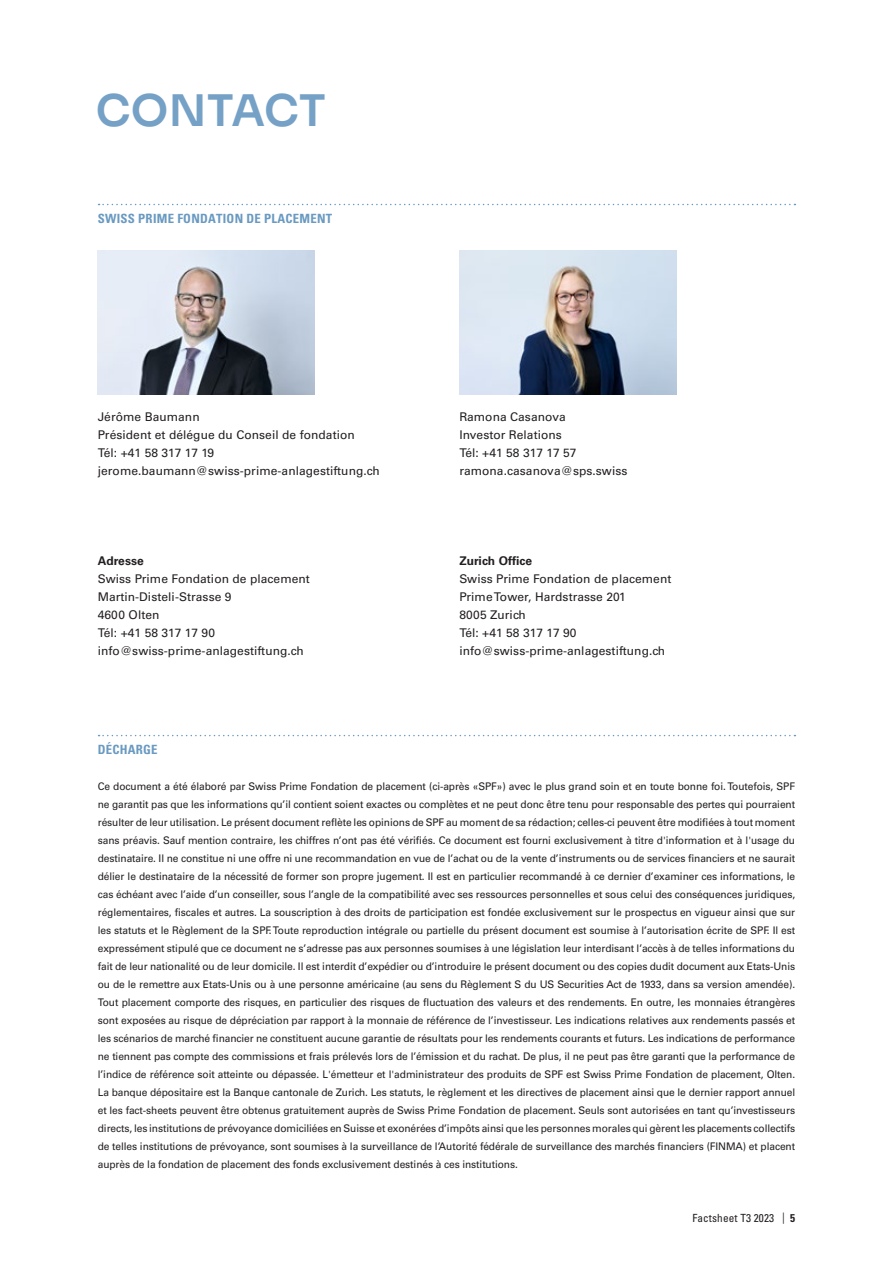
<style>
.page{position:relative;width:893px;height:1263px;background:#fff}
.page>*{position:absolute;margin:0;border:0;box-sizing:border-box;transform-origin:0 0}
.t1{font:600 43.5px "Sora";letter-spacing:.005em;color:#76a1c6}
.t2{font:700 condensed 12.75px "Univers LT Std";letter-spacing:.02em;color:#6a9ac1}
.t3{font:12px "Univers LT Std";letter-spacing:.005em;color:#231f20}
.t4{font:700 12px "Univers LT Std";letter-spacing:.01em;color:#231f20}
.t5{font:condensed 11.25px "Univers LT Std";letter-spacing:.01em;color:#231f20}
.t6{font:10.5px/18px "Univers LT Std";letter-spacing:-.01em;color:#231f20;text-align:justify}
.s1{font-weight:700}
</style>
<div class="page">
<svg style="left:99px;top:204px;width:696px;height:1px"></svg>
<svg style="left:99px;top:735px;width:696px;height:1px"></svg>
<img style="left:98px;top:250px;width:217px;height:145px">
<img style="left:459px;top:250px;width:217px;height:145px">
<h1 class="t1" style="left:96px;top:75px;width:231px">CONTACT</h1>
<p class="t2" style="left:98px;top:211px;width:236px">SWISS PRIME FONDATION DE PLACEMENT</p>
<p class="t3" style="left:98px;top:410px;width:103px">Jérôme Baumann</p>
<p class="t3" style="left:459px;top:410px;width:108px">Ramona Casanova</p>
<p class="t3" style="left:98px;top:428px;width:259px">Président et délégue du Conseil de fondation</p>
<p class="t3" style="left:459px;top:428px;width:104px">Investor Relations</p>
<p class="t3" style="left:98px;top:446px;width:118px">Tél: +41 58 317 17 19</p>
<p class="t3" style="left:459px;top:446px;width:119px">Tél: +41 58 317 17 57</p>
<p class="t3" style="left:98px;top:464px;width:283px">jerome.baumann@swiss-prime-anlagestiftung.ch</p>
<p class="t3" style="left:459px;top:464px;width:170px">ramona.casanova@sps.swiss</p>
<p class="t4" style="left:98px;top:554px;width:48px">Adresse</p>
<p class="t4" style="left:459px;top:554px;width:74px">Zurich Office</p>
<p class="t3" style="left:98px;top:572px;width:214px">Swiss Prime Fondation de placement</p>
<p class="t3" style="left:459px;top:572px;width:214px">Swiss Prime Fondation de placement</p>
<p class="t3" style="left:98px;top:590px;width:135px">Martin-Disteli-Strasse 9</p>
<p class="t3" style="left:459px;top:590px;width:168px">Prime Tower, Hardstrasse 201</p>
<p class="t3" style="left:98px;top:608px;width:63px">4600 Olten</p>
<p class="t3" style="left:459px;top:608px;width:68px">8005 Zurich</p>
<p class="t3" style="left:98px;top:626px;width:119px">Tél: +41 58 317 17 90</p>
<p class="t3" style="left:459px;top:626px;width:119px">Tél: +41 58 317 17 90</p>
<p class="t3" style="left:98px;top:644px;width:207px">info@swiss-prime-anlagestiftung.ch</p>
<p class="t3" style="left:459px;top:644px;width:207px">info@swiss-prime-anlagestiftung.ch</p>
<p class="t2" style="left:98px;top:742px;width:61px">DÉCHARGE</p>
<p class="t6" style="left:98px;top:778px;width:699px">Ce document a été élaboré par Swiss Prime Fondation de placement (ci-après «SPF») avec le plus grand soin et en toute bonne foi. Toutefois, SPF ne garantit pas que les informations qu’il contient soient exactes ou complètes et ne peut donc être tenu pour responsable des pertes qui pourraient résulter de leur utilisation. Le présent document reflète les opinions de SPF au moment de sa rédaction; celles-ci peuvent être modifiées à tout moment sans préavis. Sauf mention contraire, les chiffres n’ont pas été vérifiés. Ce document est fourni exclusivement à titre d'information et à l'usage du destinataire. Il ne constitue ni une offre ni une recommandation en vue de l’achat ou de la vente d’instruments ou de services financiers et ne saurait délier le destinataire de la nécessité de former son propre jugement. Il est en particulier recommandé à ce dernier d’examiner ces informations, le cas échéant avec l’aide d’un conseiller, sous l’angle de la compatibilité avec ses ressources personnelles et sous celui des conséquences juridiques, réglementaires, fiscales et autres. La souscription à des droits de participation est fondée exclusivement sur le prospectus en vigueur ainsi que sur les statuts et le Règlement de la SPF. Toute reproduction intégrale ou partielle du présent document est soumise à l’autorisation écrite de SPF. Il est expressément stipulé que ce document ne s’adresse pas aux personnes soumises à une législation leur interdisant l’accès à de telles informations du fait de leur nationalité ou de leur domicile. Il est interdit d’expédier ou d’introduire le présent document ou des copies dudit document aux Etats-Unis ou de le remettre aux Etats-Unis ou à une personne américaine (au sens du Règlement S du US Securities Act de 1933, dans sa version amendée).<br>Tout placement comporte des risques, en particulier des risques de fluctuation des valeurs et des rendements. En outre, les monnaies étrangères sont exposées au risque de dépréciation par rapport à la monnaie de référence de l’investisseur. Les indications relatives aux rendements passés et les scénarios de marché financier ne constituent aucune garantie de résultats pour les rendements courants et futurs. Les indications de performance ne tiennent pas compte des commissions et frais prélevés lors de l’émission et du rachat. De plus, il ne peut pas être garanti que la performance de l’indice de référence soit atteinte ou dépassée. L'émetteur et l'administrateur des produits de SPF est Swiss Prime Fondation de placement, Olten.<br>La banque dépositaire est la Banque cantonale de Zurich. Les statuts, le règlement et les directives de placement ainsi que le dernier rapport annuel et les fact-sheets peuvent être obtenus gratuitement auprès de Swiss Prime Fondation de placement. Seuls sont autorisées en tant qu’investisseurs directs, les institutions de prévoyance domiciliées en Suisse et exonérées d’impôts ainsi que les personnes morales qui gèrent les placements collectifs de telles institutions de prévoyance, sont soumises à la surveillance de l’Autorité fédérale de surveillance des marchés financiers (FINMA) et placent auprès de la fondation de placement des fonds exclusivement destinés à ces institutions.</p>
<p class="t5" style="left:692px;top:1211px;width:104px">Factsheet T3 2023 | <span class="s1">5</span></p>
</div>
